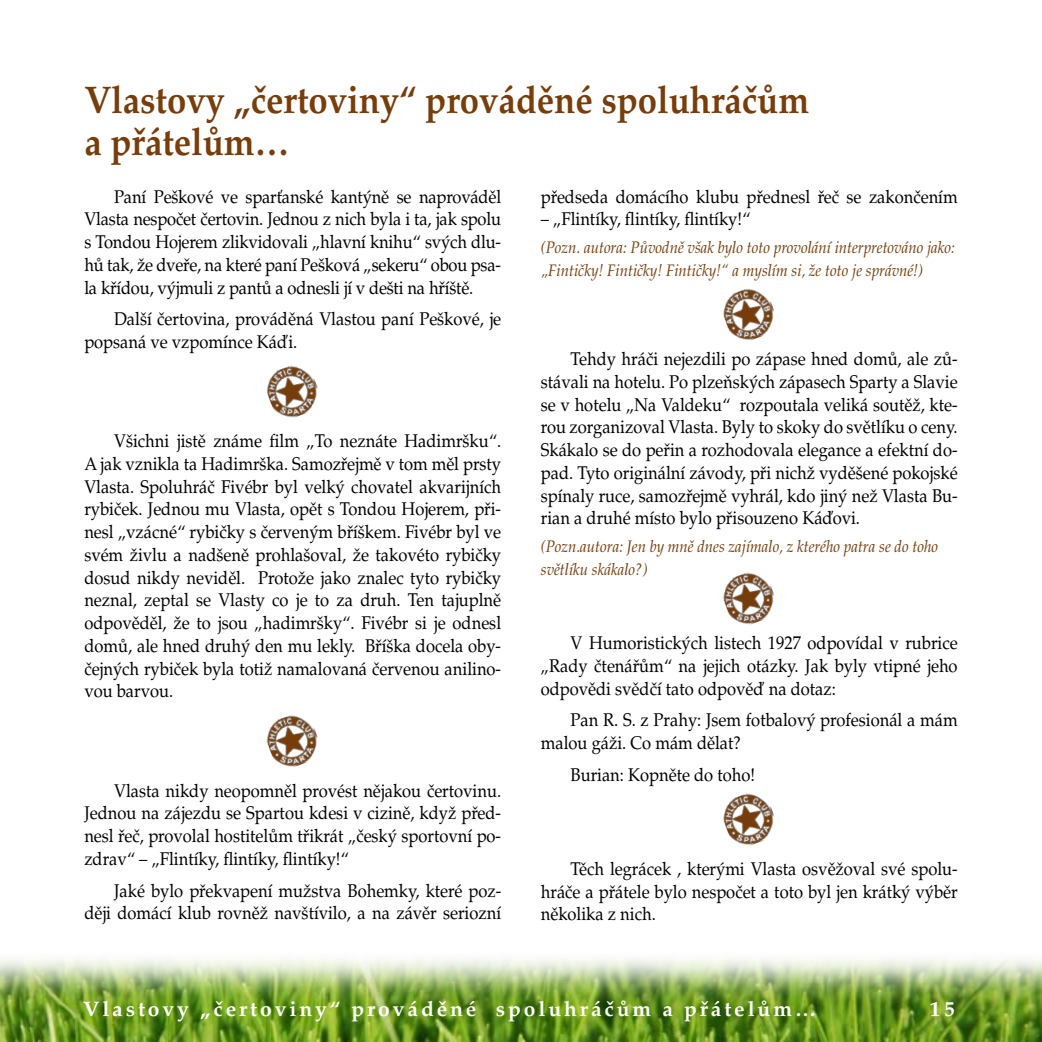
<style>
.page{position:relative;width:1042px;height:1042px;background:#fff}
.page>*{position:absolute;margin:0;border:0;box-sizing:border-box;transform-origin:0 0}
.t1{font:700 38.5px/42px "Palatino CE";color:#773d0b;scale:.9 1}
.t2{font:700 21px "Palatino CE";letter-spacing:.14em;color:#fff}
.t3{font:18.38px/22.8px "Palatino CE";color:#000;text-align:justify;scale:.9 1}
.t4{font:italic 16.62px/22.8px "Palatino CE";color:#773d0b;scale:.9 1}
</style>
<div class="page">
<img style="left:0;top:959px;width:1042px;height:83px">
<img style="left:266px;top:365px;width:52px;height:53px">
<img style="left:266px;top:715px;width:52px;height:52px">
<img style="left:723px;top:288px;width:51px;height:53px">
<img style="left:723px;top:572px;width:51px;height:53px">
<img style="left:723px;top:793px;width:51px;height:53px">
<h1 class="t1" style="left:84px;top:79px;width:807px">Vlastovy „čertoviny“ prováděné spoluhráčům a přátelům…</h1>
<p class="t3" style="left:541px;top:185px;width:465px">předseda domácího klubu přednesl řeč se zakončením</p>
<p class="t3" style="left:541px;top:208px;width:234px">– „Flintíky, flintíky, flintíky!“</p>
<p class="t4" style="left:541px;top:236px;width:462px">(Pozn. autora: Původně však bylo toto provolání interpretováno jako: „Fintičky! Fintičky! Fintičky!“ a myslím si, že toto je správné!)</p>
<p class="t3" style="left:84px;top:185px;width:464px;text-indent:30px">Paní Peškové ve sparťanské kantýně se naprováděl Vlasta nespočet čertovin. Jednou z nich byla i ta, jak spolu s Tondou Hojerem zlikvidovali „hlavní knihu“ svých dlu&shy;hů tak, že dveře, na které paní Pešková „sekeru“ obou psa&shy;la křídou, výjmuli z pantů a odnesli jí v dešti na hříště.</p>
<p class="t3" style="left:84px;top:308px;width:465px;text-indent:30px">Další čertovina, prováděná Vlastou paní Peškové, je popsaná ve vzpomínce Káďi.</p>
<p class="t3" style="left:541px;top:348px;width:465px;text-indent:30px">Tehdy hráči nejezdili po zápase hned domů, ale zů&shy;stávali na hotelu. Po plzeňských zápasech Sparty a Slavie se v hotelu „Na Valdeku“ rozpoutala veliká soutěž, kte&shy;rou zorganizoval Vlasta. Byly to skoky do světlíku o ceny.<br>Skákalo se do peřin a rozhodovala elegance a efektní do&shy;pad. Tyto originální závody, při nichž vyděšené pokojské spínaly ruce, samozřejmě vyhrál, kdo jiný než Vlasta Bu&shy;rian a druhé místo bylo přisouzeno Káďovi.</p>
<p class="t4" style="left:541px;top:535px;width:443px">(Pozn.autora: Jen by mně dnes zajímalo, z kterého patra se do toho světlíku skákalo?)</p>
<p class="t3" style="left:84px;top:430px;width:465px;text-indent:30px">Všichni jistě známe film „To neznáte Hadimršku“.<br>A jak vznikla ta Hadimrška. Samozřejmě v tom měl prsty Vlasta. Spoluhráč Fivébr byl velký chovatel akvarijních rybiček. Jednou mu Vlasta, opět s Tondou Hojerem, při&shy;nesl „vzácné“ rybičky s červeným bříškem. Fivébr byl ve svém živlu a nadšeně prohlašoval, že takovéto rybičky dosud nikdy neviděl. Protože jako znalec tyto rybičky neznal, zeptal se Vlasty co je to za druh. Ten tajuplně odpověděl, že to jsou „hadimršky“. Fivébr si je odnesl domů, ale hned druhý den mu lekly. Bříška docela oby&shy;čejných rybiček byla totiž namalovaná červenou anilino&shy;vou barvou.</p>
<p class="t3" style="left:541px;top:632px;width:465px;text-indent:30px">V Humoristických listech 1927 odpovídal v rubrice „Rady čtenářům“ na jejich otázky. Jak byly vtipné jeho odpovědi svědčí tato odpověď na dotaz:</p>
<p class="t3" style="left:541px;top:709px;width:464px;text-indent:30px">Pan R. S. z Prahy: Jsem fotbalový profesionál a mám malou gáži. Co mám dělat?</p>
<p class="t3" style="left:570px;top:763px;width:206px">Burian: Kopněte do toho!</p>
<p class="t3" style="left:84px;top:779px;width:465px;text-indent:30px">Vlasta nikdy neopomněl provést nějakou čertovinu.<br>Jednou na zájezdu se Spartou kdesi v cizině, když před&shy;nesl řeč, provolal hostitelům třikrát „český sportovní po&shy;zdrav“ – „Flintíky, flintíky, flintíky!“</p>
<p class="t3" style="left:84px;top:879px;width:465px;text-align:right">Jaké bylo překvapení mužstva Bohemky, které poz&shy;ději domácí klub rovněž navštívilo, a na závěr seriozní</p>
<p class="t3" style="left:541px;top:857px;width:465px;text-indent:30px">Těch legrácek , kterými Vlasta osvěžoval své spolu&shy;hráče a přátele bylo nespočet a toto byl jen krátký výběr několika z nich.</p>
<p class="t2" style="left:83px;top:997px;width:734px">Vlastovy „čertoviny“ prováděné spoluhráčům a přátelům…</p>
<p class="t2" style="left:930px;top:997px;width:26px">15</p>
</div>
